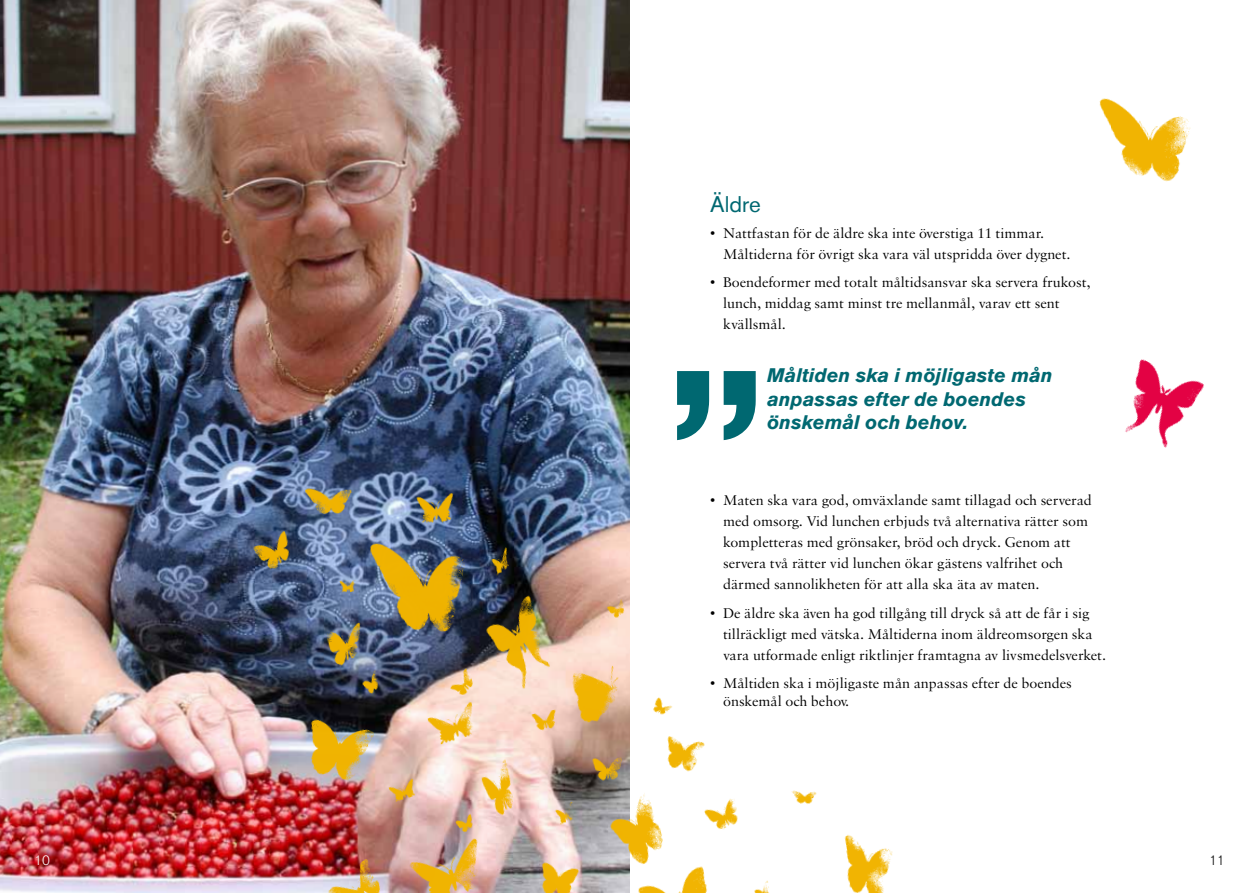
<style>
.page{position:relative;width:1259px;height:893px;background:#fff}
.page>*{position:absolute;margin:0;border:0;box-sizing:border-box;transform-origin:0 0}
.t1{font:700 202.5px "Akzidenz Grotesk BE";color:#006871}
.t2{font:22.5px "Akzidenz Grotesk BE";color:#006871}
.t3{font:italic 700 19.5px/23.4px "Akzidenz Grotesk BE";color:#006871}
.t4{font:15px/21px "Sabon";color:#000}
.t5{font:300 13.5px "Akzidenz Grotesk BE";color:#fff}
.t6{font:300 13.5px "Akzidenz Grotesk BE";color:#000}
</style>
<div class="page">
<img style="left:0;top:0;width:629px;height:893px">
<img style="left:206px;top:370px;width:687px;height:523px">
<img style="left:1099px;top:98px;width:92px;height:84px">
<img style="left:1125px;top:359px;width:79px;height:89px">
<p class="t5" style="left:34px;top:852px;width:17px">10</p>
<h2 class="t2" style="left:710px;top:191px;width:52px">Äldre</h2>
<p class="t4" style="left:723px;top:222px;width:349px;text-indent:-13px">• Nattfastan för de äldre ska inte överstiga 11 timmar.<br>Måltiderna för övrigt ska vara väl utspridda över dygnet.</p>
<p class="t4" style="left:723px;top:272px;width:369px;text-indent:-13px">• Boendeformer med totalt måltidsansvar ska servera frukost, lunch, middag samt minst tre mellanmål, varav ett sent kvällsmål.</p>
<h1 class="t1" style="left:668px;top:326px;width:98px">”</h1>
<h3 class="t3" style="left:767px;top:364px;width:287px">Måltiden ska i möjligaste mån anpassas efter de boendes önskemål och behov.</h3>
<p class="t4" style="left:723px;top:489px;width:370px;text-indent:-13px">• Maten ska vara god, omväxlande samt tillagad och serverad med omsorg. Vid lunchen erbjuds två alternativa rätter som kompletteras med grönsaker, bröd och dryck. Genom att servera två rätter vid lunchen ökar gästens valfrihet och därmed sannolikheten för att alla ska äta av maten.</p>
<p class="t4" style="left:723px;top:602px;width:384px;text-indent:-13px">• De äldre ska även ha god tillgång till dryck så att de får i sig tillräckligt med vätska. Måltiderna inom äldreomsorgen ska vara utformade enligt riktlinjer framtagna av livsmedelsverket.</p>
<p class="t4" style="left:723px;top:674px;width:350px;line-height:18px;text-indent:-13px">• Måltiden ska i möjligaste mån anpassas efter de boendes önskemål och behov.</p>
<p class="t6" style="left:1209px;top:852px;width:17px">11</p>
</div>
